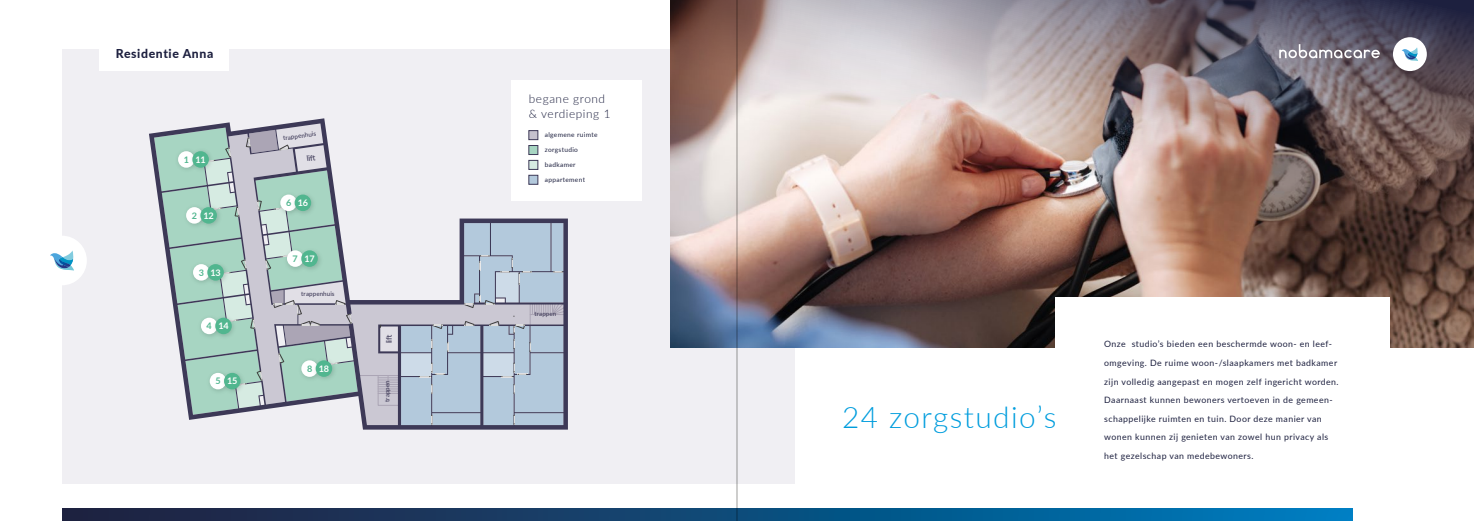
<style>
.page{position:relative;width:1474px;height:521px;background:#fff}
.page>*{position:absolute;margin:0;border:0;box-sizing:border-box;transform-origin:0 0}
.t1{font:300 29.75px "Lato";letter-spacing:.05em;color:#009ddd}
.t2{font:800 12.25px "Lato";letter-spacing:.05em;color:#1d203f}
.t3{font:300 11.81px/14.4px "Lato";letter-spacing:.05em;color:#1d203f}
.t4{font:700 9.1px "Lato";letter-spacing:-.025em;color:#fff}
.t5{font:8.75px/18.6px "Lato";letter-spacing:.05em;color:#1d203f}
.t6{font:500 7.7px "Lato";color:#3d3957}
.t7{font:6.56px "Lato";letter-spacing:.05em;color:#1d203f}
.t8{font:500 6.12px "Lato";letter-spacing:.02em;color:#3d3957}
.s1{color:#51b68f}
</style>
<div class="page">
<div style="left:62px;top:50px;width:732px;height:434px;background:#f0eff3"></div>
<svg style="left:149px;top:118px;width:419px;height:312px"></svg>
<svg style="left:154px;top:123px;width:410px;height:302px"></svg>
<img style="left:173px;top:146px;width:14px;height:29px">
<div style="left:178px;top:151px;width:16px;height:17px;background:#fff;border-radius:50%"></div>
<img style="left:187px;top:146px;width:29px;height:29px">
<div style="left:192px;top:151px;width:17px;height:17px;background:#51b68f;border-radius:50%"></div>
<img style="left:181px;top:202px;width:14px;height:29px">
<div style="left:186px;top:207px;width:17px;height:17px;background:#fff;border-radius:50%"></div>
<img style="left:195px;top:202px;width:29px;height:29px">
<div style="left:200px;top:207px;width:17px;height:17px;background:#51b68f;border-radius:50%"></div>
<img style="left:188px;top:259px;width:14px;height:29px">
<div style="left:193px;top:264px;width:16px;height:17px;background:#fff;border-radius:50%"></div>
<img style="left:202px;top:259px;width:29px;height:29px">
<div style="left:207px;top:264px;width:17px;height:17px;background:#51b68f;border-radius:50%"></div>
<img style="left:196px;top:312px;width:14px;height:29px">
<div style="left:201px;top:318px;width:16px;height:16px;background:#fff;border-radius:50%"></div>
<img style="left:210px;top:312px;width:29px;height:29px">
<div style="left:215px;top:318px;width:17px;height:16px;background:#51b68f;border-radius:50%"></div>
<img style="left:205px;top:368px;width:14px;height:28px">
<div style="left:210px;top:373px;width:16px;height:16px;background:#fff;border-radius:50%"></div>
<img style="left:219px;top:368px;width:29px;height:28px">
<div style="left:224px;top:373px;width:16px;height:16px;background:#51b68f;border-radius:50%"></div>
<img style="left:275px;top:189px;width:15px;height:29px">
<div style="left:280px;top:195px;width:17px;height:16px;background:#fff;border-radius:50%"></div>
<img style="left:290px;top:189px;width:28px;height:29px">
<div style="left:295px;top:195px;width:16px;height:16px;background:#51b68f;border-radius:50%"></div>
<img style="left:282px;top:245px;width:14px;height:29px">
<div style="left:287px;top:250px;width:16px;height:17px;background:#fff;border-radius:50%"></div>
<img style="left:296px;top:245px;width:29px;height:29px">
<div style="left:301px;top:250px;width:17px;height:17px;background:#51b68f;border-radius:50%"></div>
<img style="left:296px;top:355px;width:14px;height:29px">
<div style="left:301px;top:360px;width:17px;height:17px;background:#fff;border-radius:50%"></div>
<img style="left:310px;top:355px;width:29px;height:29px">
<div style="left:316px;top:360px;width:16px;height:17px;background:#51b68f;border-radius:50%"></div>
<div style="left:512px;top:81px;width:130px;height:120px;background:#fff"></div>
<div style="left:528px;top:130px;width:10px;height:10px;background:#c5c1cd;border:1px solid #3d3957"></div>
<div style="left:528px;top:145px;width:10px;height:10px;background:#a7d5c2;border:1px solid #3d3957"></div>
<div style="left:528px;top:160px;width:10px;height:10px;background:#d6ebe2;border:1px solid #3d3957"></div>
<div style="left:528px;top:175px;width:10px;height:10px;background:#b3c9dc;border:1px solid #3d3957"></div>
<img style="left:670px;top:0;width:803px;height:347px">
<div style="left:1392px;top:37px;width:34px;height:34px;background:#fff;border-radius:50%"></div>
<svg style="left:1401px;top:47px;width:17px;height:14px"></svg>
<div style="left:37px;top:236px;width:50px;height:49px;background:#fff;border-radius:50%"></div>
<svg style="left:50px;top:250px;width:24px;height:20px"></svg>
<div style="left:1054px;top:298px;width:335px;height:124px;background:#fff"></div>
<svg style="left:62px;top:508px;width:1290px;height:13px;background:#0e4b7a"></svg>
<svg style="left:1279px;top:44px;width:100px;height:14px"></svg>
<div style="left:99px;top:0;width:130px;height:71px;background:#fff"></div>
<hr style="left:736px;top:0;width:1px;height:521px;background:#9d9d9c">
<h2 class="t2" style="left:116px;top:44px;width:99px">Residentie Anna</h2>
<p class="t4" style="left:184px;top:153px;width:24px"><span class="s1">1</span> 11</p>
<p class="t4" style="left:192px;top:209px;width:24px"><span class="s1">2</span> 12</p>
<p class="t4" style="left:199px;top:265px;width:24px"><span class="s1">3</span> 13</p>
<p class="t4" style="left:207px;top:319px;width:24px"><span class="s1">4</span> 14</p>
<p class="t4" style="left:215px;top:374px;width:24px"><span class="s1">5</span> 15</p>
<p class="t8" style="left:282px;top:134px;width:35px;rotate:-8deg">trappenhuis</p>
<p class="t6" style="left:306px;top:153px;width:13px;rotate:-8deg">lift</p>
<p class="t4" style="left:286px;top:196px;width:24px"><span class="s1">6</span> 16</p>
<p class="t4" style="left:293px;top:252px;width:24px"><span class="s1">7</span> 17</p>
<p class="t8" style="left:301px;top:290px;width:35px">trappenhuis</p>
<p class="t4" style="left:307px;top:362px;width:24px"><span class="s1">8</span> 18</p>
<p class="t6" style="left:383px;top:343px;width:10px;rotate:-90deg">lift</p>
<p class="t8" style="left:383px;top:402px;width:23px;rotate:-90deg">trappen</p>
<h3 class="t3" style="left:529px;top:91px;width:83px">begane grond &amp; verdieping 1</h3>
<p class="t7" style="left:545px;top:130px;width:54px">algemene ruimte</p>
<p class="t7" style="left:545px;top:145px;width:35px">zorgstudio</p>
<p class="t7" style="left:545px;top:160px;width:32px">badkamer</p>
<p class="t7" style="left:545px;top:174px;width:42px">appartement</p>
<p class="t8" style="left:534px;top:309px;width:23px">trappen</p>
<h1 class="t1" style="left:842px;top:396px;width:216px">24 zorgstudio’s</h1>
<p class="t5" style="left:1104px;top:334px;width:236px">Onze studio’s bieden een beschermde woon- en leef&shy;omgeving. De ruime woon-/slaapkamers met badkamer zijn volledig aangepast en mogen zelf ingericht worden.<br>Daarnaast kunnen bewoners vertoeven in de gemeen&shy;schappelijke ruimten en tuin. Door deze manier van wonen kunnen zij genieten van zowel hun privacy als het gezelschap van medebewoners.</p>
</div>
